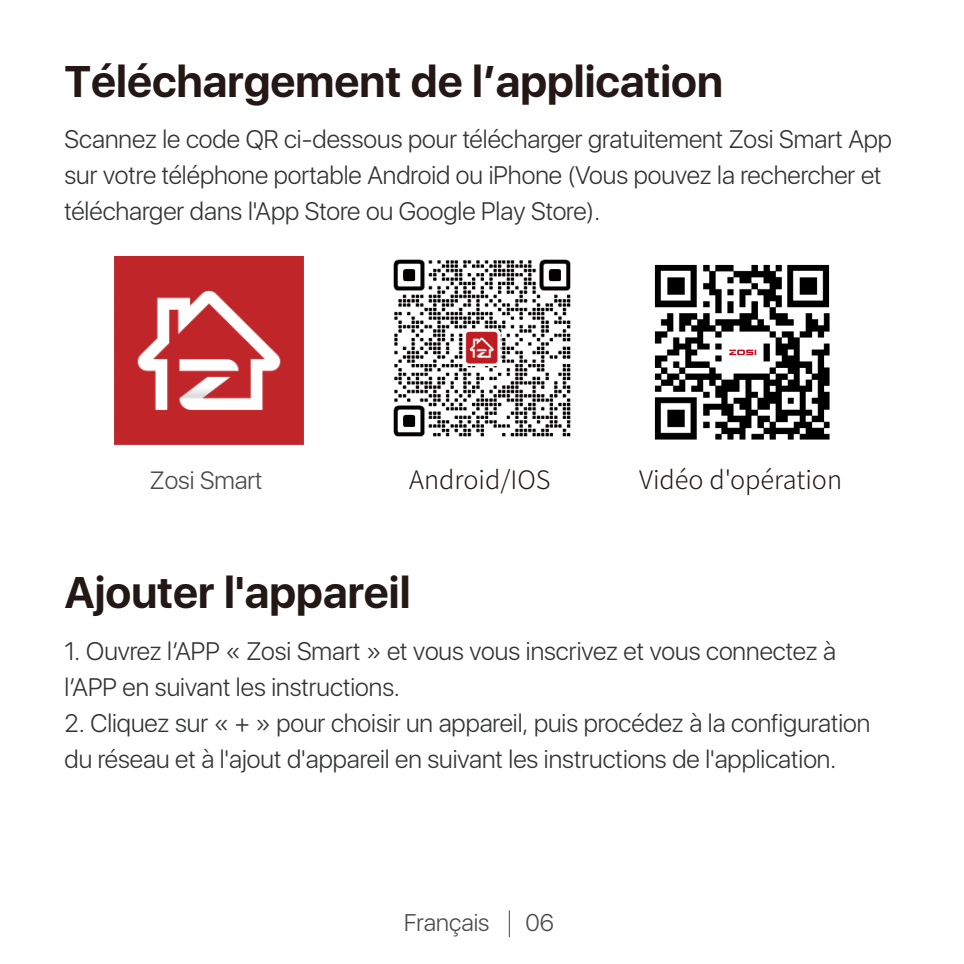
<style>
.page{position:relative;width:964px;height:964px;background:#fff}
.page>*{position:absolute;margin:0;border:0;box-sizing:border-box;transform-origin:0 0}
.t1{font:700 44px "SFUI Display";color:#231815}
.t2{font:300 25.6px "Source Han Sans CN";color:#231815}
.t3{font:300 25.2px/36px "SFUI Display";color:#323333}
.t4{font:300 24.8px "SFUI Display";color:#4c4948}
.t5{font:300 24px "SFUI Display";color:#4c4948}
</style>
<div class="page">
<svg style="left:509px;top:910px;width:1px;height:27px"></svg>
<img style="left:114px;top:257px;width:190px;height:188px">
<img style="left:393px;top:259px;width:178px;height:178px">
<img style="left:654px;top:264px;width:176px;height:176px">
<h1 class="t1" style="left:64px;top:56px;width:660px">Téléchargement de l’application</h1>
<p class="t3" style="left:64px;top:123px;width:829px">Scannez le code QR ci-dessous pour télécharger gratuitement Zosi Smart App sur votre téléphone portable Android ou iPhone (Vous pouvez la rechercher et télécharger dans l'App Store ou Google Play Store).</p>
<p class="t4" style="left:150px;top:464px;width:114px">Zosi Smart</p>
<p class="t2" style="left:409px;top:465px;width:143px">Android/IOS</p>
<p class="t2" style="left:639px;top:465px;width:205px">Vidéo d'opération</p>
<h1 class="t1" style="left:64px;top:567px;width:348px">Ajouter l'appareil</h1>
<p class="t3" style="left:64px;top:635px;width:773px">1. Ouvrez l’APP « Zosi Smart » et vous vous inscrivez et vous connectez à l’APP en suivant les instructions.</p>
<p class="t3" style="left:64px;top:707px;width:807px">2. Cliquez sur « + » pour choisir un appareil, puis procédez à la configuration du réseau et à l'ajout d'appareil en suivant les instructions de l'application.</p>
<p class="t5" style="left:404px;top:907px;width:87px">Français</p>
<p class="t5" style="left:525px;top:907px;width:30px">06</p>
</div>
